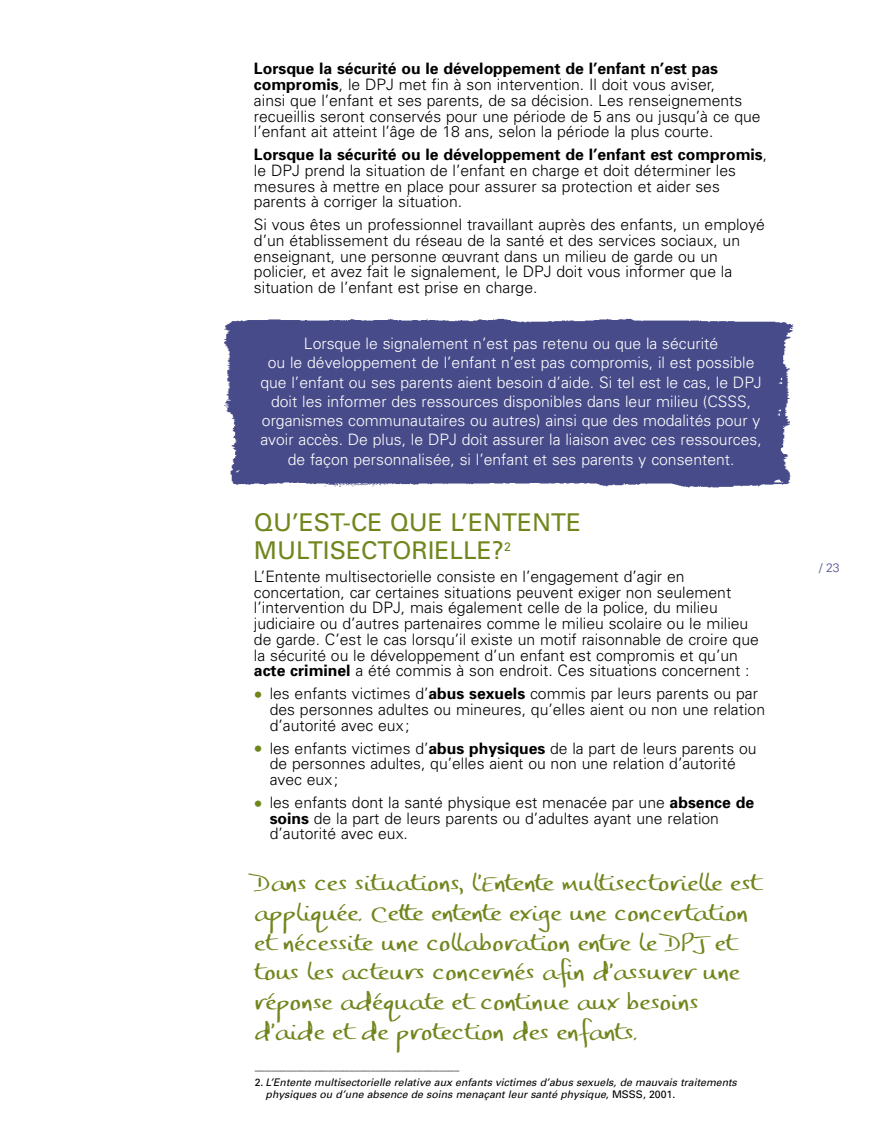
<style>
.page{position:relative;width:882px;height:1134px;background:#fff}
.page>*{position:absolute;margin:0;border:0;box-sizing:border-box;transform-origin:0 0}
.t1{font:35px/29.8px "JP Hand Straight";letter-spacing:-.025em;color:#70861d}
.t2{font:24.5px/28px "Univers";color:#70861d}
.t3{font:300 15.75px/15.8px "Univers";color:#000}
.t4{font:300 15.75px/19.2px "Univers";color:#fff;text-align:center}
.t5{font:300 12.25px "Univers";color:#474b89}
.t6{font:italic 10.5px/12.2px "Univers";color:#000}
.t7{font:10.5px "Univers";color:#000}
.s1{font-weight:700}
.s2{font-size:17.5px;color:#70861d}
.s3{font-style:normal}
</style>
<div class="page">
<div style="left:224px;top:318px;width:570px;height:170px;background:#474b89"></div>
<p class="t3" style="left:254px;top:62px;width:508px"><span class="s1">Lorsque la sécurité ou le développement de l’enfant n’est pas compromis</span>, le DPJ met fin à son intervention. Il doit vous aviser,<br>ainsi que l’enfant et ses parents, de sa décision. Les renseignements recueillis seront conservés pour une période de 5 ans ou jusqu’à ce que l’enfant ait atteint l’âge de 18 ans, selon la période la plus courte.</p>
<p class="t3" style="left:254px;top:148px;width:515px"><span class="s1">Lorsque la sécurité ou le développement de l’enfant est compromis</span>, le DPJ prend la situation de l’enfant en charge et doit déterminer les mesures à mettre en place pour assurer sa protection et aider ses parents à corriger la situation.</p>
<p class="t3" style="left:254px;top:218px;width:513px">Si vous êtes un professionnel travaillant auprès des enfants, un employé d’un établissement du réseau de la santé et des services sociaux, un enseignant, une personne œuvrant dans un milieu de garde ou un policier, et avez fait le signalement, le DPJ doit vous informer que la situation de l’enfant est prise en charge.</p>
<p class="t4" style="left:260px;top:335px;width:503px">Lorsque le signalement n’est pas retenu ou que la sécurité<br>ou le développement de l’enfant n’est pas compromis, il est possible que l’enfant ou ses parents aient besoin d’aide. Si tel est le cas, le DPJ doit les informer des ressources disponibles dans leur milieu (CSSS, organismes communautaires ou autres) ainsi que des modalités pour y avoir accès. De plus, le DPJ doit assurer la liaison avec ces ressources, de façon personnalisée, si l’enfant et ses parents y consentent.</p>
<h2 class="t2" style="left:254px;top:511px;width:329px">QU’EST-CE QUE L’ENTENTE<br>MULTISECTORIELLE?<sup>2</sup></h2>
<p class="t3" style="left:254px;top:570px;width:506px">L’Entente multisectorielle consiste en l’engagement d’agir en concertation, car certaines situations peuvent exiger non seulement l’intervention du DPJ, mais également celle de la police, du milieu judiciaire ou d’autres partenaires comme le milieu scolaire ou le milieu de garde. C’est le cas lorsqu’il existe un motif raisonnable de croire que la sécurité ou le développement d’un enfant est compromis et qu’un <span class="s1">acte criminel</span> a été commis à son endroit. Ces situations concernent :</p>
<p class="t3" style="left:270px;top:687px;width:497px;text-indent:-16px"><span class="s2">•</span> les enfants victimes d’<span class="s1">abus sexuels</span> commis par leurs parents ou par des personnes adultes ou mineures, qu’elles aient ou non une relation d’autorité avec eux;</p>
<p class="t3" style="left:270px;top:742px;width:488px;text-indent:-16px"><span class="s2">•</span> les enfants victimes d’<span class="s1">abus physiques</span> de la part de leurs parents ou de personnes adultes, qu’elles aient ou non une relation d’autorité avec eux;</p>
<p class="t3" style="left:270px;top:796px;width:486px;text-indent:-16px"><span class="s2">•</span> les enfants dont la santé physique est menacée par une <span class="s1">absence de soins</span> de la part de leurs parents ou d’adultes ayant une relation d’autorité avec eux.</p>
<p class="t1" style="left:254px;top:863px;width:508px">Dans ces situations, l’Entente multisectorielle est appliquée. Cette entente exige une concertation et nécessite une collaboration entre le DPJ et tous les acteurs concernés afin d’assurer une réponse adéquate et continue aux besoins d’aide et de protection des enfants.</p>
<p class="t7" style="left:255px;top:1062px;width:206px">_______________________________________</p>
<p class="t6" style="left:266px;top:1077px;width:473px;text-indent:-11px"><span class="s3">2.</span> L’Entente multisectorielle relative aux enfants victimes d’abus sexuels, de mauvais traitements physiques ou d’une absence de soins menaçant leur santé physique<span class="s3">, MSSS, 2001.</span></p>
<p class="t5" style="left:819px;top:563px;width:22px">/ 23</p>
</div>
